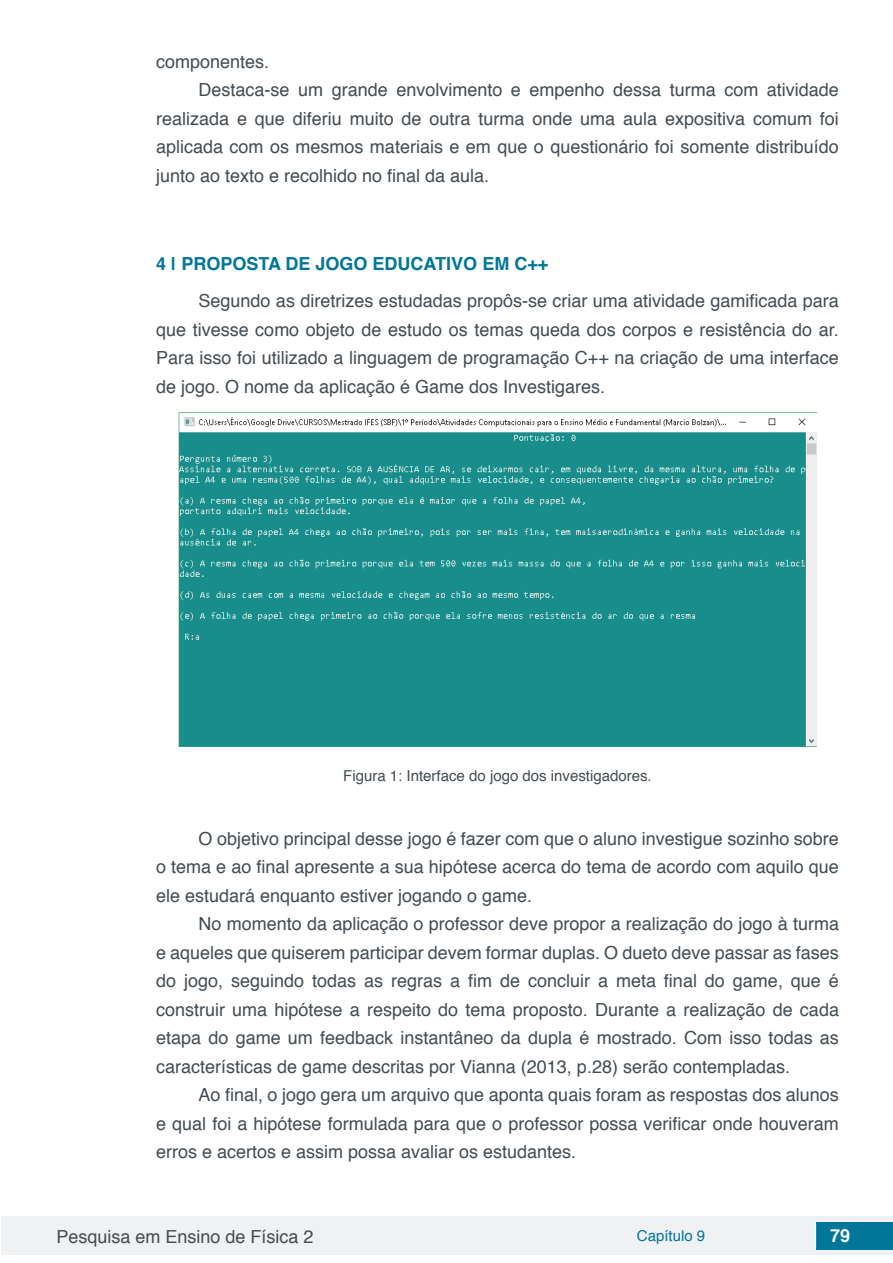
<style>
.page{position:relative;width:893px;height:1263px;background:#fff}
.page>*{position:absolute;margin:0;border:0;box-sizing:border-box;transform-origin:0 0}
.t1{font:18px/28.5px "Helvetica";color:#434c52;text-align:justify}
.t2{font:700 18px "Helvetica";color:#007699}
.t3{font:700 18px "Helvetica";color:#fff}
.t4{font:15px "Helvetica";color:#434c52}
.t5{font:15px "Helvetica";color:#007699}
</style>
<div class="page">
<div style="left:1px;top:1216px;width:891px;height:38px;background:#f0f1f2"></div>
<div style="left:816px;top:1222px;width:77px;height:27px;background:#007699"></div>
<svg style="left:815px;top:1224px;width:1px;height:24px"></svg>
<img style="left:179px;top:413px;width:637px;height:333px">
<p class="t1" style="left:156px;top:47px;width:115px">componentes.</p>
<p class="t1" style="left:199px;top:76px;width:642px">Destaca-se um grande envolvimento e empenho dessa turma com atividade</p>
<p class="t1" style="left:156px;top:104px;width:684px">realizada e que diferiu muito de outra turma onde uma aula expositiva comum foi</p>
<p class="t1" style="left:156px;top:133px;width:684px">aplicada com os mesmos materiais e em que o questionário foi somente distribuído</p>
<p class="t1" style="left:156px;top:161px;width:335px">junto ao texto e recolhido no final da aula.</p>
<p class="t2" style="left:156px;top:249px;width:394px">4 | PROPOSTA DE JOGO EDUCATIVO EM C++</p>
<p class="t1" style="left:156px;top:287px;width:684px;text-indent:43px">Segundo as diretrizes estudadas propôs-se criar uma atividade gamificada para que tivesse como objeto de estudo os temas queda dos corpos e resistência do ar.<br>Para isso foi utilizado a linguagem de programação C++ na criação de uma interface de jogo. O nome da aplicação é Game dos Investigares.</p>
<p class="t4" style="left:343px;top:764px;width:310px">Figura 1: Interface do jogo dos investigadores.</p>
<p class="t1" style="left:156px;top:825px;width:684px;text-indent:43px">O objetivo principal desse jogo é fazer com que o aluno investigue sozinho sobre o tema e ao final apresente a sua hipótese acerca do tema de acordo com aquilo que ele estudará enquanto estiver jogando o game.</p>
<p class="t1" style="left:156px;top:910px;width:684px;text-indent:43px">No momento da aplicação o professor deve propor a realização do jogo à turma e aqueles que quiserem participar devem formar duplas. O dueto deve passar as fases do jogo, seguindo todas as regras a fim de concluir a meta final do game, que é construir uma hipótese a respeito do tema proposto. Durante a realização de cada etapa do game um feedback instantâneo da dupla é mostrado. Com isso todas as características de game descritas por Vianna (2013, p.28) serão contempladas.</p>
<p class="t1" style="left:156px;top:1081px;width:684px;text-indent:43px">Ao final, o jogo gera um arquivo que aponta quais foram as respostas dos alunos e qual foi a hipótese formulada para que o professor possa verificar onde houveram erros e acertos e assim possa avaliar os estudantes.</p>
<p class="t1" style="left:56px;top:1223px;width:259px">Pesquisa em Ensino de Física 2</p>
<p class="t5" style="left:637px;top:1224px;width:70px">Capítulo 9</p>
<p class="t3" style="left:830px;top:1221px;width:22px">79</p>
</div>
